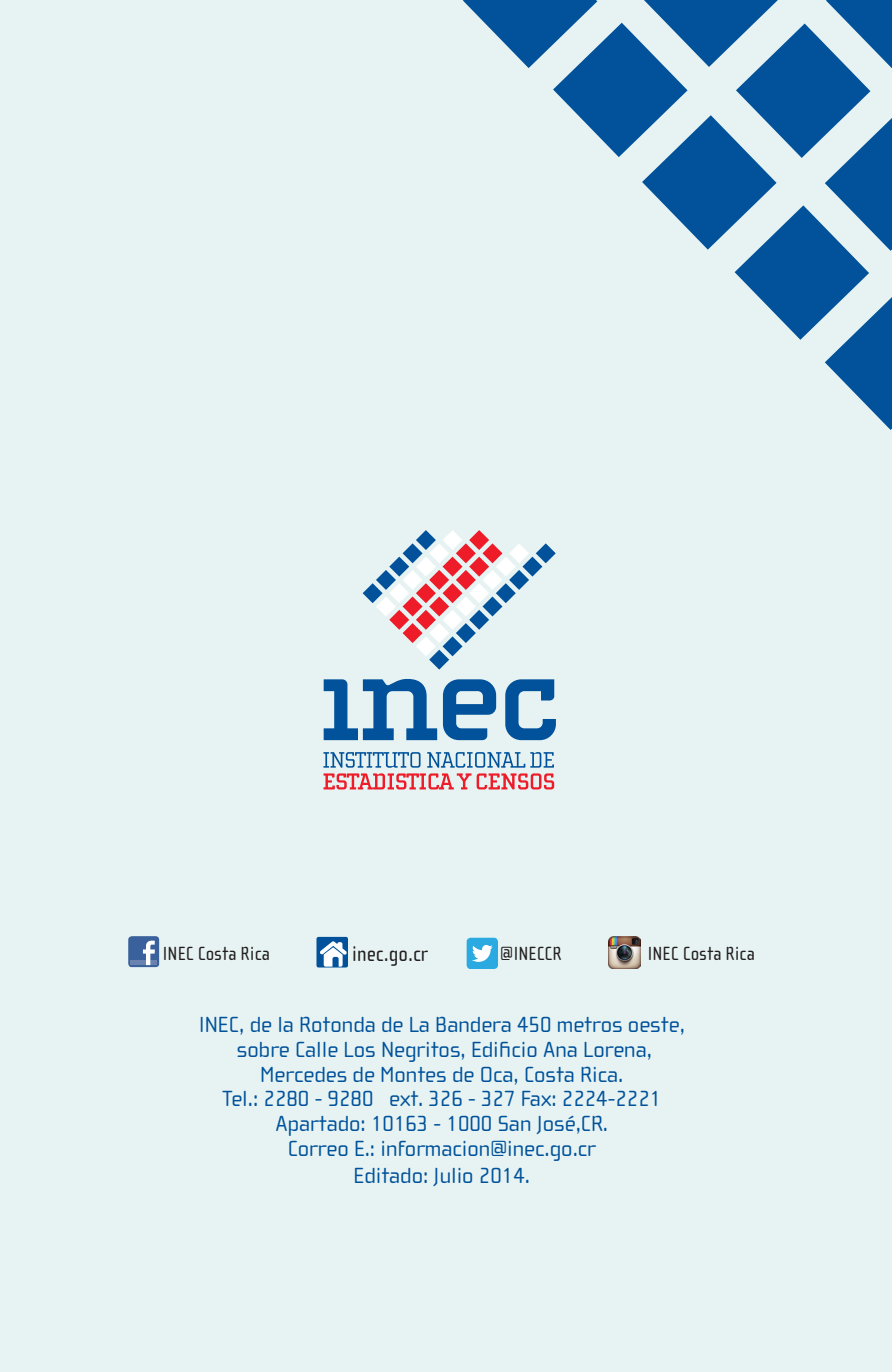
<style>
.page{position:relative;width:892px;height:1372px;background:#e6f3f2}
.page>*{position:absolute;margin:0;border:0;box-sizing:border-box;transform-origin:0 0}
.t1{font:22.5px "Cholla Wide";color:#01529b}
.t2{font:21.82px "Cholla Sans";color:#231f20}
.t3{font:19.57px "Cholla Sans";color:#231f20}
</style>
<div class="page">
<svg style="left:324px;top:679px;width:113px;height:61px"></svg>
<svg style="left:443px;top:679px;width:53px;height:61px"></svg>
<svg style="left:505px;top:679px;width:51px;height:61px"></svg>
<svg style="left:323px;top:752px;width:231px;height:37px"></svg>
<svg style="left:363px;top:530px;width:193px;height:140px"></svg>
<svg style="left:128px;top:936px;width:31px;height:31px"></svg>
<svg style="left:466px;top:938px;width:32px;height:31px"></svg>
<div style="left:316px;top:937px;width:32px;height:31px;background:#01529b;border-radius:2px"></div>
<svg style="left:320px;top:941px;width:27px;height:26px"></svg>
<img style="left:608px;top:937px;width:32px;height:31px">
<svg style="left:463px;top:0;width:429px;height:430px"></svg>
<p class="t3" style="left:162px;top:942px;width:109px">INEC Costa Rica</p>
<p class="t2" style="left:352px;top:942px;width:78px">inec.go.cr</p>
<p class="t3" style="left:500px;top:942px;width:63px">@INECCR</p>
<p class="t3" style="left:647px;top:943px;width:109px">INEC Costa Rica</p>
<p class="t1" style="left:199px;top:1012px;width:488px">INEC, de la Rotonda de La Bandera 450 metros oeste,</p>
<p class="t1" style="left:237px;top:1037px;width:416px">sobre Calle Los Negritos, Edificio Ana Lorena,</p>
<p class="t1" style="left:260px;top:1062px;width:365px">Mercedes de Montes de Oca, Costa Rica.</p>
<p class="t1" style="left:222px;top:1087px;width:440px">Tel.: 2280 - 9280 ext. 326 - 327 Fax: 2224-2221</p>
<p class="t1" style="left:275px;top:1111px;width:334px">Apartado: 10163 - 1000 San José,CR.</p>
<p class="t1" style="left:288px;top:1136px;width:309px">Correo E.: informacion@inec.go.cr</p>
<p class="t1" style="left:354px;top:1163px;width:178px">Editado: Julio 2014.</p>
</div>
